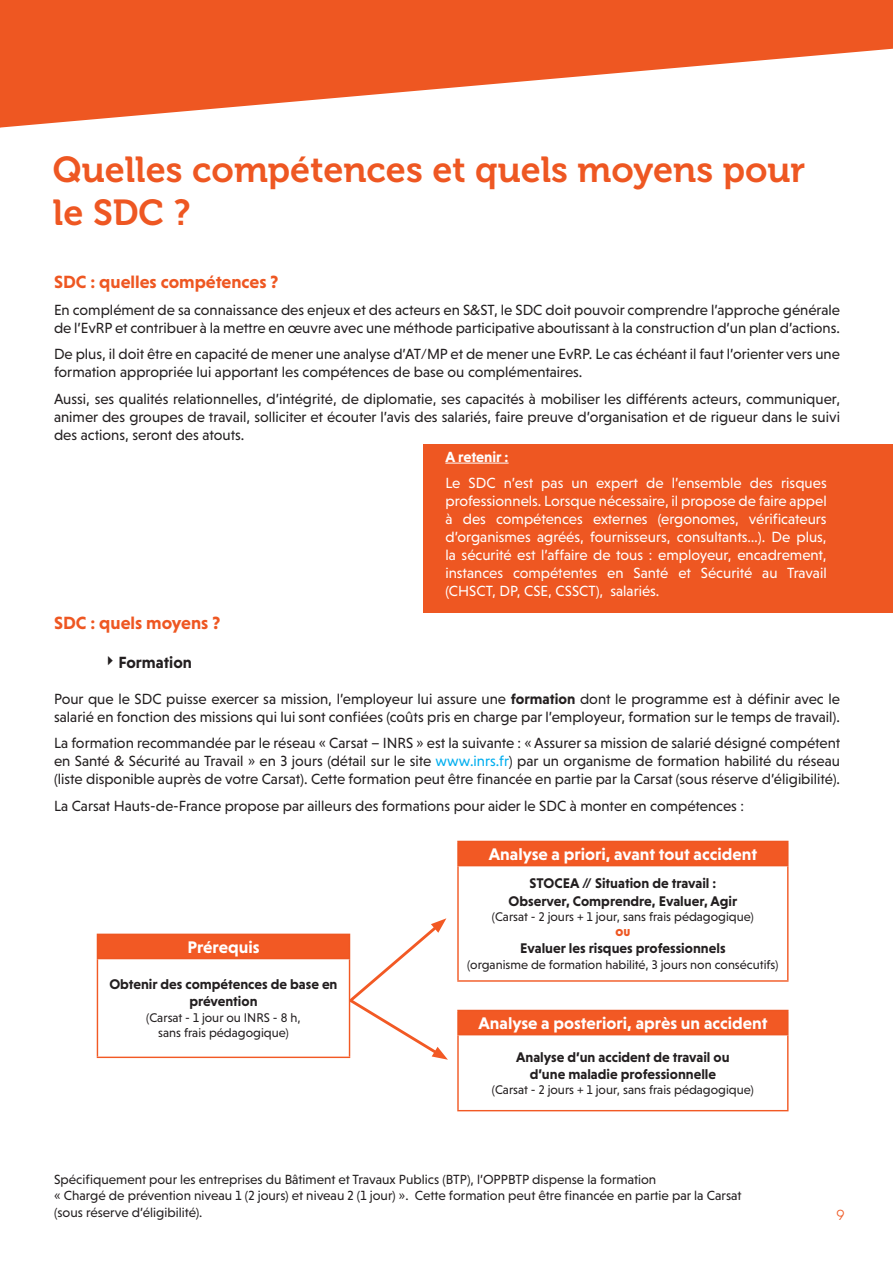
<style>
.page{position:relative;width:893px;height:1263px;background:#fff}
.page>*{position:absolute;margin:0;border:0;box-sizing:border-box;transform-origin:0 0}
.t1{font:36px/43.2px "Museo 700";color:#ee5722}
.t2{font:700 18px "Niveau Grotesk";color:#ee5722}
.t3{font:700 17.1px "Niveau Grotesk";color:#fff}
.t4{font:700 16.5px "Niveau Grotesk";color:#231f20}
.t5{font:15px/18px "Niveau Grotesk";color:#231f20}
.t6{font:15px/18px "Niveau Grotesk";color:#fff;text-align:justify}
.t7{font:700 15px "Niveau Grotesk";letter-spacing:-.005em;color:#fff}
.t8{font:300 15px "Niveau Grotesk";color:#ee5722}
.t9{font:700 14.25px/17.1px "Niveau Grotesk";color:#231f20;text-align:center}
.t10{font:13.5px "Niveau Grotesk";color:#231f20}
.t11{font:12.9px "Niveau Grotesk";color:#231f20}
.t12{font:12.9px "Niveau Grotesk Black Small Caps";color:#ee5722}
.s1{font-weight:700}
.s2{color:#00aeef}
</style>
<div class="page">
<div style="left:424px;top:444px;width:469px;height:168px;background:#ee5722"></div>
<svg style="left:0;top:0;width:893px;height:128px;fill:#ee5722"></svg>
<div style="left:458px;top:841px;width:330px;height:25px;background:#f25924"></div>
<hr style="left:457px;top:866px;width:2px;height:114px;background:#f25924">
<hr style="left:787px;top:866px;width:1px;height:114px;background:#f25924">
<hr style="left:457px;top:980px;width:331px;height:2px;background:#f25924">
<hr style="left:457px;top:841px;width:331px;height:1px;background:#ee5722">
<hr style="left:457px;top:842px;width:2px;height:23px;background:#ee5722">
<hr style="left:457px;top:865px;width:331px;height:1px;background:#ee5722">
<div style="left:458px;top:1010px;width:330px;height:25px;background:#f25924"></div>
<hr style="left:457px;top:1035px;width:2px;height:75px;background:#f25924">
<hr style="left:787px;top:1035px;width:1px;height:75px;background:#f25924">
<hr style="left:457px;top:1110px;width:331px;height:1px;background:#f25924">
<hr style="left:457px;top:1010px;width:331px;height:1px;background:#ee5722">
<hr style="left:457px;top:1011px;width:2px;height:23px;background:#ee5722">
<hr style="left:457px;top:1034px;width:331px;height:1px;background:#ee5722">
<div style="left:97px;top:934px;width:253px;height:24px;background:#f25924"></div>
<hr style="left:97px;top:959px;width:1px;height:97px;background:#f25924">
<hr style="left:97px;top:1056px;width:253px;height:2px;background:#f25924">
<hr style="left:97px;top:934px;width:253px;height:1px;background:#ee5722">
<svg style="left:346px;top:918px;width:102px;height:142px"></svg>
<hr style="left:97px;top:958px;width:253px;height:1px;background:#ee5722">
<hr style="left:445px;top:463px;width:64px;height:1px;background:#fff">
<p class="t1" style="left:53px;top:149px;width:754px">Quelles compétences et quels moyens pour le SDC ?</p>
<p class="t2" style="left:54px;top:271px;width:226px">SDC : quelles compétences ?</p>
<p class="t5" style="left:54px;top:300px;width:788px">En complément de sa connaissance des enjeux et des acteurs en S&amp;ST, le SDC doit pouvoir comprendre l’approche générale de l’EvRP et contribuer à la mettre en œuvre avec une méthode participative aboutissant à la construction d’un plan d’actions.</p>
<p class="t5" style="left:54px;top:345px;width:787px">De plus, il doit être en capacité de mener une analyse d’AT/MP et de mener une EvRP. Le cas échéant il faut l’orienter vers une formation appropriée lui apportant les compétences de base ou complémentaires.</p>
<p class="t5" style="left:54px;top:389px;width:788px;text-align:justify">Aussi, ses qualités relationnelles, d’intégrité, de diplomatie, ses capacités à mobiliser les différents acteurs, communiquer, animer des groupes de travail, solliciter et écouter l’avis des salariés, faire preuve d’organisation et de rigueur dans le suivi des actions, seront des atouts.</p>
<p class="t7" style="left:445px;top:448px;width:65px">A retenir :</p>
<p class="t6" style="left:445px;top:474px;width:383px">Le SDC n’est pas un expert de l’ensemble des risques professionnels. Lorsque nécessaire, il propose de faire appel à des compétences externes (ergonomes, vérificateurs d’organismes agréés, fournisseurs, consultants…). De plus, la sécurité est l’affaire de tous : employeur, encadrement, instances compétentes en Santé et Sécurité au Travail (CHSCT, DP, CSE, CSSCT), salariés.</p>
<p class="t2" style="left:54px;top:612px;width:168px">SDC : quels moyens ?</p>
<p class="t4" style="left:118px;top:653px;width:75px">Formation</p>
<p class="t5" style="left:54px;top:690px;width:787px">Pour que le SDC puisse exercer sa mission, l’employeur lui assure une <span class="s1">formation</span> dont le programme est à définir avec le salarié en fonction des missions qui lui sont confiées (coûts pris en charge par l’employeur, formation sur le temps de travail).</p>
<p class="t5" style="left:54px;top:734px;width:788px;text-align:justify">La formation recommandée par le réseau « Carsat – INRS » est la suivante : « Assurer sa mission de salarié désigné compétent en Santé &amp; Sécurité au Travail » en 3 jours (détail sur le site <span class="s2">www.inrs.fr</span>) par un organisme de formation habilité du réseau (liste disponible auprès de votre Carsat). Cette formation peut être financée en partie par la Carsat (sous réserve d’éligibilité).</p>
<p class="t5" style="left:54px;top:797px;width:691px">La Carsat Hauts-de-France propose par ailleurs des formations pour aider le SDC à monter en compétences :</p>
<p class="t3" style="left:187px;top:937px;width:74px">Prérequis</p>
<p class="t9" style="left:109px;top:976px;width:230px">Obtenir des compétences de base en prévention</p>
<p class="t11" style="left:146px;top:1010px;width:156px">(Carsat - 1 jour ou INRS - 8 h,</p>
<p class="t11" style="left:158px;top:1025px;width:132px">sans frais pédagogique)</p>
<p class="t3" style="left:489px;top:844px;width:270px">Analyse a priori, avant tout accident</p>
<p class="t9" style="left:529px;top:875px;width:188px">STOCEA // Situation de travail :</p>
<p class="t9" style="left:509px;top:892px;width:230px">Observer, Comprendre, Evaluer, Agir</p>
<p class="t11" style="left:492px;top:909px;width:263px">(Carsat - 2 jours + 1 jour, sans frais pédagogique)</p>
<p class="t12" style="left:615px;top:924px;width:16px">ou</p>
<p class="t9" style="left:520px;top:940px;width:207px">Evaluer les risques professionnels</p>
<p class="t11" style="left:467px;top:957px;width:313px">(organisme de formation habilité, 3 jours non consécutifs)</p>
<p class="t3" style="left:478px;top:1013px;width:290px">Analyse a posteriori, après un accident</p>
<p class="t9" style="left:516px;top:1048px;width:215px">Analyse d’un accident de travail ou</p>
<p class="t9" style="left:530px;top:1065px;width:188px">d’une maladie professionnelle</p>
<p class="t11" style="left:492px;top:1082px;width:263px">(Carsat - 2 jours + 1 jour, sans frais pédagogique)</p>
<p class="t10" style="left:54px;top:1172px;width:604px">Spécifiquement pour les entreprises du Bâtiment et Travaux Publics (BTP), l’OPPBTP dispense la formation</p>
<p class="t10" style="left:54px;top:1188px;width:689px">« Chargé de prévention niveau 1 (2 jours) et niveau 2 (1 jour) ». Cette formation peut être financée en partie par la Carsat</p>
<p class="t10" style="left:54px;top:1204px;width:150px">(sous réserve d’éligibilité).</p>
<p class="t8" style="left:837px;top:1206px;width:10px">9</p>
</div>
